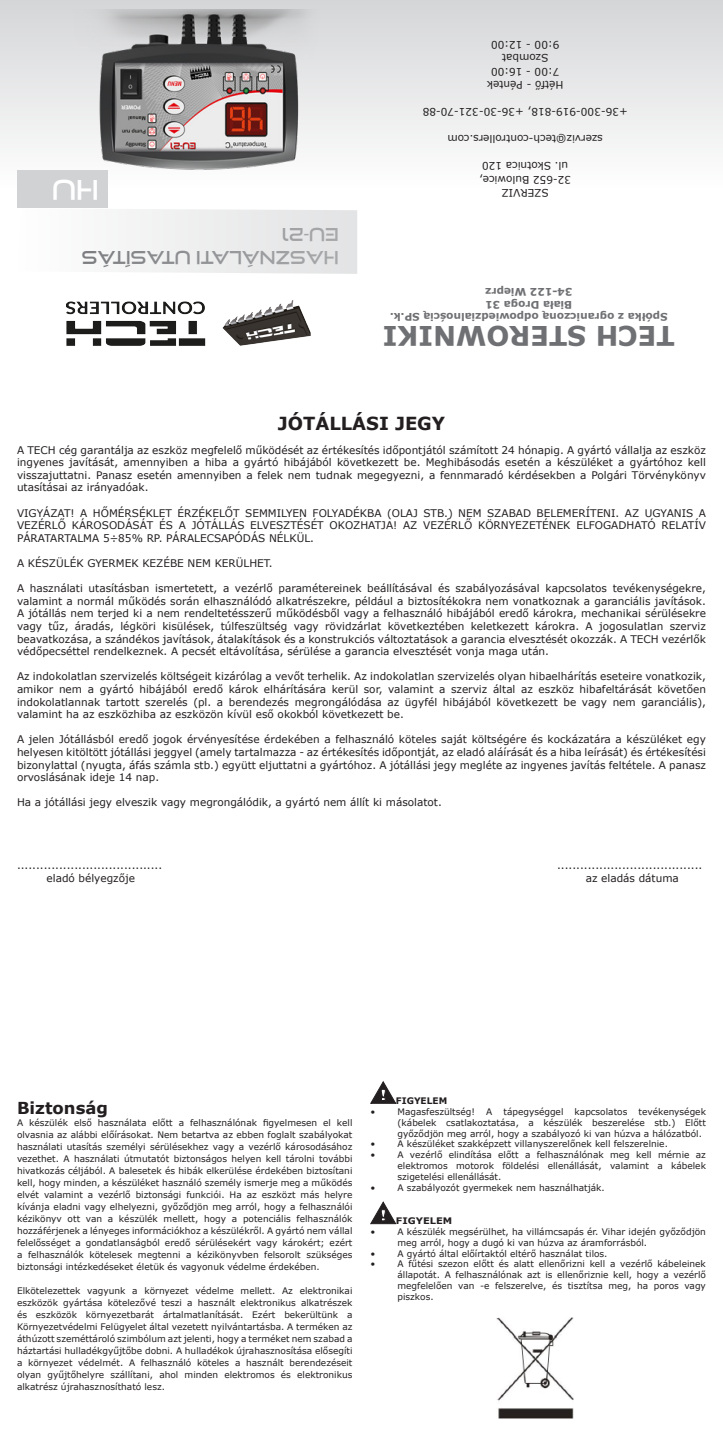
<style>
.page{position:relative;width:723px;height:1446px;background:#fff}
.page>*{position:absolute;margin:0;border:0;box-sizing:border-box;transform-origin:0 0}
.t1{font:700 27px "Verdana";color:#6f7073}
.t2{font:27px "Good Times Rg";color:#fff}
.t3{font:18px "Good Times Rg";color:#6f7073}
.t4{font:700 18px "Verdana";color:#231f20}
.Nagłówek_1{font:700 16.5px "Verdana";color:#231f20}
.t5{font:10.5px/12.6px "Verdana";color:#231f20;text-align:justify}
.t6{font:700 10.5px/12.6px "Verdana";color:#6f7073}
.t7{font:9px/12px "Verdana";color:#231f20;text-align:justify}
.t8{font:700 9px "Verdana";color:#231f20}
.t9{font:700 9px "Verdana";color:#231f20;scale:1.1 1}
</style>
<div class="page">
<div style="left:0;top:0;width:723px;height:188px;background:linear-gradient(to bottom,#d5d6d7,#fefefe)"></div>
<img style="left:66px;top:300px;width:245px;height:46px">
<svg style="left:125px;top:209px;width:232px;height:65px"></svg>
<div style="left:17px;top:170px;width:91px;height:37px;background:#d1d2d4"></div>
<img style="left:496px;top:1317px;width:78px;height:102px">
<img style="left:64px;top:9px;width:272px;height:178px">
<svg style="left:371px;top:1082px;width:25px;height:21px"></svg>
<svg style="left:371px;top:1202px;width:25px;height:21px"></svg>
<p class="t5" style="left:559px;top:51px;width:70px;rotate:-180deg">9:00 - 12:00</p>
<p class="t5" style="left:548px;top:64px;width:48px;rotate:-180deg">Szombat</p>
<p class="t5" style="left:559px;top:78px;width:70px;rotate:-180deg">7:00 - 16:00</p>
<p class="t5" style="left:563px;top:91px;width:78px;rotate:-180deg">Hétfő - Péntek</p>
<p class="t5" style="left:628px;top:118px;width:206px;rotate:-180deg">+36-300-919-818, +36-30-321-70-88</p>
<p class="t5" style="left:603px;top:145px;width:157px;rotate:-180deg">szerviz@tech-controllers.com</p>
<p class="t2" style="left:99px;top:206px;width:48px;rotate:-180deg">HU</p>
<p class="t3" style="left:339px;top:246px;width:58px;rotate:-180deg">EU-21</p>
<p class="t3" style="left:339px;top:268px;width:259px;rotate:-180deg">HASZNÁLATI UTASÍTÁS</p>
<p class="t5" style="left:568px;top:172px;width:87px;rotate:-180deg">ul. Skotnica 120</p>
<p class="t5" style="left:571px;top:186px;width:93px;rotate:-180deg">32-652 Bulowice,</p>
<p class="t5" style="left:549px;top:199px;width:49px;rotate:-180deg">SZERVIZ</p>
<p class="t6" style="left:572px;top:311px;width:89px;rotate:-180deg">Biała Droga 31<br>34-122 Wieprz</p>
<p class="t6" style="left:668px;top:323px;width:279px;rotate:-180deg">Spółka z ograniczoną odpowiedzialnością SP.k.</p>
<p class="t1" style="left:675px;top:355px;width:293px;rotate:-180deg">TECH STEROWNIKI</p>
<p class="t4" style="left:278px;top:411px;width:169px">JÓTÁLLÁSI JEGY</p>
<p class="t5" style="left:17px;top:443px;width:690px">A TECH cég garantálja az eszköz megfelelő működését az értékesítés időpontjától számított 24 hónapig. A gyártó vállalja az eszköz ingyenes javítását, amennyiben a hiba a gyártó hibájából következett be. Meghibásodás esetén a készüléket a gyártóhoz kell visszajuttatni. Panasz esetén amennyiben a felek nem tudnak megegyezni, a fennmaradó kérdésekben a Polgári Törvénykönyv utasításai az irányadóak.</p>
<p class="t5" style="left:17px;top:506px;width:690px">VIGYÁZAT! A HŐMÉRSÉKLET ÉRZÉKELŐT SEMMILYEN FOLYADÉKBA (OLAJ STB.) NEM SZABAD BELEMERÍTENI. AZ UGYANIS A VEZÉRLŐ KÁROSODÁSÁT ÉS A JÓTÁLLÁS ELVESZTÉSÉT OKOZHATJA! AZ VEZÉRLŐ KÖRNYEZETÉNEK ELFOGADHATÓ RELATÍV PÁRATARTALMA 5÷85% RP. PÁRALECSAPÓDÁS NÉLKÜL.</p>
<p class="t5" style="left:17px;top:557px;width:257px">A KÉSZÜLÉK GYERMEK KEZÉBE NEM KERÜLHET.</p>
<p class="t5" style="left:17px;top:582px;width:690px">A használati utasításban ismertetett, a vezérlő paramétereinek beállításával és szabályozásával kapcsolatos tevékenységekre, valamint a normál működés során elhasználódó alkatrészekre, például a biztosítékokra nem vonatkoznak a garanciális javítások.<br>A jótállás nem terjed ki a nem rendeltetésszerű működésből vagy a felhasználó hibájából eredő károkra, mechanikai sérülésekre vagy tűz, áradás, légköri kisülések, túlfeszültség vagy rövidzárlat következtében keletkezett károkra. A jogosulatlan szerviz beavatkozása, a szándékos javítások, átalakítások és a konstrukciós változtatások a garancia elvesztését okozzák. A TECH vezérlők védőpecséttel rendelkeznek. A pecsét eltávolítása, sérülése a garancia elvesztését vonja maga után.</p>
<p class="t5" style="left:17px;top:670px;width:690px">Az indokolatlan szervizelés költségeit kizárólag a vevőt terhelik. Az indokolatlan szervizelés olyan hibaelhárítás eseteire vonatkozik, amikor nem a gyártó hibájából eredő károk elhárítására kerül sor, valamint a szerviz által az eszköz hibafeltárását követően indokolatlannak tartott szerelés (pl. a berendezés megrongálódása az ügyfél hibájából következett be vagy nem garanciális), valamint ha az eszközhiba az eszközön kívül eső okokból következett be.</p>
<p class="t5" style="left:17px;top:733px;width:690px">A jelen Jótállásból eredő jogok érvényesítése érdekében a felhasználó köteles saját költségére és kockázatára a készüléket egy helyesen kitöltött jótállási jeggyel (amely tartalmazza - az értékesítés időpontját, az eladó aláírását és a hiba leírását) és értékesítési bizonylattal (nyugta, áfás számla stb.) együtt eljuttatni a gyártóhoz. A jótállási jegy megléte az ingyenes javítás feltétele. A panasz orvoslásának ideje 14 nap.</p>
<p class="t5" style="left:17px;top:796px;width:426px">Ha a jótállási jegy elveszik vagy megrongálódik, a gyártó nem állít ki másolatot.</p>
<p class="t5" style="left:17px;top:859px;width:147px">......................................</p>
<p class="t5" style="left:557px;top:859px;width:147px">......................................</p>
<p class="t5" style="left:47px;top:872px;width:90px">eladó bélyegzője</p>
<p class="t5" style="left:586px;top:872px;width:95px">az eladás dátuma</p>
<p class="Nagłówek_1" style="left:17px;top:1096px;width:93px">Biztonság</p>
<p class="t7" style="left:17px;top:1116px;width:337px">A készülék első használata előtt a felhasználónak figyelmesen el kell olvasnia az alábbi előírásokat. Nem betartva az ebben foglalt szabályokat használati utasítás személyi sérülésekhez vagy a vezérlő károsodásához vezethet. A használati útmutatót biztonságos helyen kell tárolni további hivatkozás céljából. A balesetek és hibák elkerülése érdekében biztosítani kell, hogy minden, a készüléket használó személy ismerje meg a működés elvét valamint a vezérlő biztonsági funkciói. Ha az eszközt más helyre kívánja eladni vagy elhelyezni, győződjön meg arról, hogy a felhasználói kézikönyv ott van a készülék mellett, hogy a potenciális felhasználók hozzáférjenek a lényeges információkhoz a készülékről. A gyártó nem vállal felelősséget a gondatlanságból eredő sérülésekért vagy károkért; ezért a felhasználók kötelesek megtenni a kézikönyvben felsorolt szükséges biztonsági intézkedéseket életük és vagyonuk védelme érdekében.</p>
<p class="t7" style="left:17px;top:1284px;width:337px">Elkötelezettek vagyunk a környezet védelme mellett. Az elektronikai eszközök gyártása kötelezővé teszi a használt elektronikus alkatrészek és eszközök környezetbarát ártalmatlanítását. Ezért bekerültünk a Környezetvédelmi Felügyelet által vezetett nyilvántartásba. A terméken az áthúzott szeméttároló szimbólum azt jelenti, hogy a terméket nem szabad a háztartási hulladékgyűjtőbe dobni. A hulladékok újrahasznosítása elősegíti a környezet védelmét. A felhasználó köteles a használt berendezéseit olyan gyűjtőhelyre szállítani, ahol minden elektromos és elektronikus alkatrész újrahasznosítható lesz.</p>
<p class="t8" style="left:396px;top:1094px;width:53px">FIGYELEM</p>
<p class="t7" style="left:370px;top:1105px;width:6px">•</p>
<p class="t7" style="left:397px;top:1106px;width:310px;line-height:10.8px">Magasfeszültség! A tápegységgel kapcsolatos tevékenységek (kábelek csatlakoztatása, a készülék beszerelése stb.) Előtt győződjön meg arról, hogy a szabályozó ki van húzva a hálózatból.</p>
<p class="t7" style="left:370px;top:1138px;width:6px">•</p>
<p class="t7" style="left:397px;top:1138px;width:272px">A készüléket szakképzett villanyszerelőnek kell felszerelnie.</p>
<p class="t7" style="left:370px;top:1149px;width:6px">•</p>
<p class="t7" style="left:397px;top:1149px;width:310px;line-height:10.8px">A vezérlő elindítása előtt a felhasználónak meg kell mérnie az elektromos motorok földelési ellenállását, valamint a kábelek szigetelési ellenállását.</p>
<p class="t7" style="left:370px;top:1181px;width:6px">•</p>
<p class="t7" style="left:397px;top:1181px;width:209px">A szabályozót gyermekek nem használhatják.</p>
<p class="t9" style="left:396px;top:1214px;width:53px">FIGYELEM</p>
<p class="t7" style="left:370px;top:1225px;width:6px">•</p>
<p class="t7" style="left:397px;top:1226px;width:310px;line-height:10.8px">A készülék megsérülhet, ha villámcsapás ér. Vihar idején győződjön meg arról, hogy a dugó ki van húzva az áramforrásból.</p>
<p class="t7" style="left:370px;top:1247px;width:6px">•</p>
<p class="t7" style="left:397px;top:1247px;width:212px">A gyártó által előírtaktól eltérő használat tilos.</p>
<p class="t7" style="left:370px;top:1258px;width:6px">•</p>
<p class="t7" style="left:397px;top:1258px;width:310px;line-height:10.8px">A fűtési szezon előtt és alatt ellenőrizni kell a vezérlő kábeleinek állapotát. A felhasználónak azt is ellenőriznie kell, hogy a vezérlő megfelelően van -e felszerelve, és tisztítsa meg, ha poros vagy piszkos.</p>
</div>
